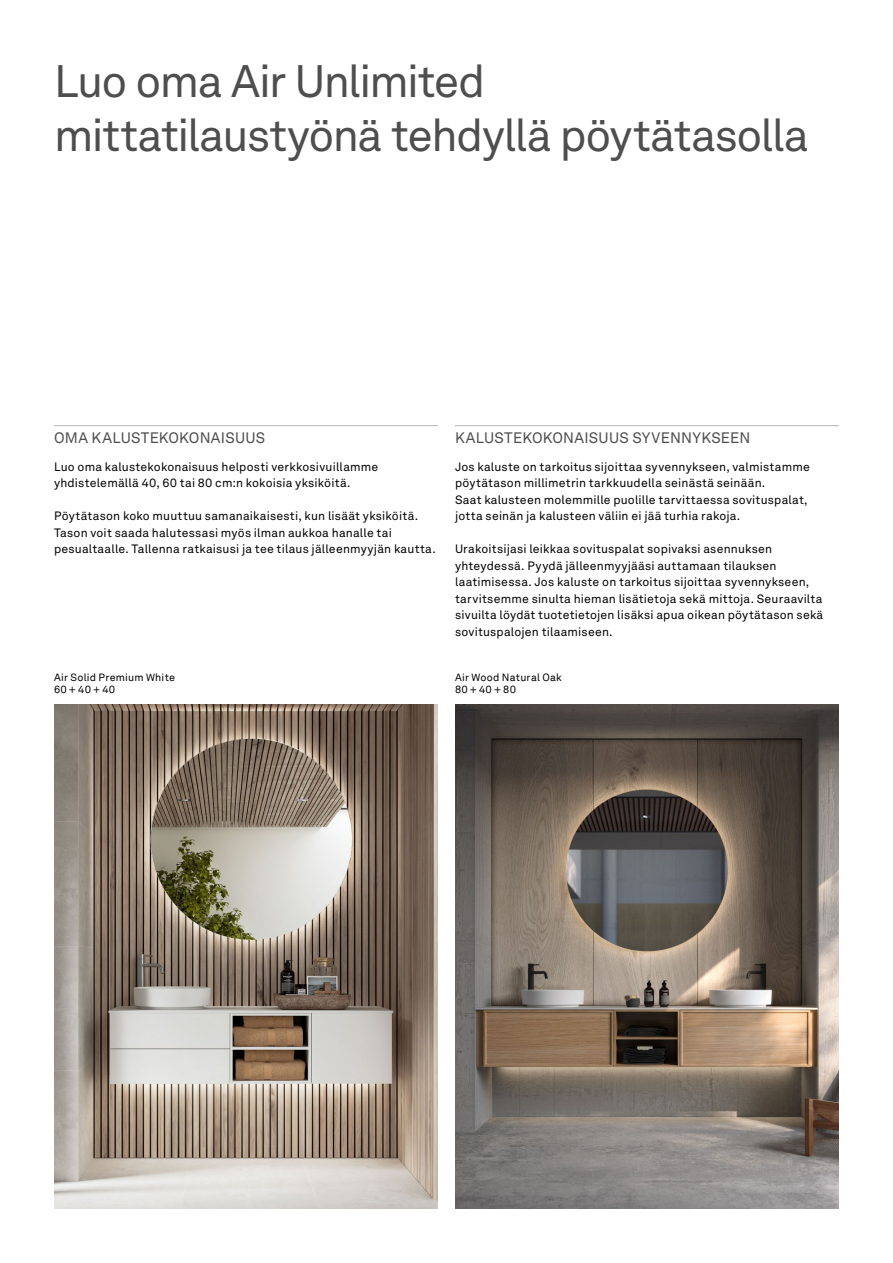
<style>
.page{position:relative;width:893px;height:1263px;background:#fff}
.page>*{position:absolute;margin:0;border:0;box-sizing:border-box;transform-origin:0 0}
.t1{font:45px/54px "Akkurat LL";letter-spacing:-.035em;color:#4e4e4e}
.t2{font:15px "Akkurat LL";letter-spacing:.015em;color:#4e4e4e}
.t3{font:12px/16.5px "Akkurat LL";letter-spacing:.015em;color:#000}
.t4{font:10.5px/12.6px "Akkurat LLTT";letter-spacing:.02em;color:#000}
</style>
<div class="page">
<img style="left:54px;top:704px;width:384px;height:504px">
<img style="left:455px;top:704px;width:384px;height:505px">
<hr style="left:54px;top:425px;width:384px;height:1px;background:#b6b6b5">
<hr style="left:455px;top:425px;width:384px;height:1px;background:#b6b6b5">
<h1 class="t1" style="left:54px;top:52px;width:756px">Luo oma Air Unlimited mittatilaustyönä tehdyllä pöytätasolla</h1>
<p class="t2" style="left:54px;top:427px;width:213px">OMA KALUSTEKOKONAISUUS</p>
<p class="t3" style="left:54px;top:458px;width:326px">Luo oma kalustekokonaisuus helposti verkkosivuillamme yhdistelemällä 40, 60 tai 80 cm:n kokoisia yksiköitä.</p>
<p class="t3" style="left:54px;top:507px;width:383px">Pöytätason koko muuttuu samanaikaisesti, kun lisäät yksiköitä.<br>Tason voit saada halutessasi myös ilman aukkoa hanalle tai pesualtaalle. Tallenna ratkaisusi ja tee tilaus jälleenmyyjän kautta.</p>
<p class="t2" style="left:455px;top:427px;width:297px">KALUSTEKOKONAISUUS SYVENNYKSEEN</p>
<p class="t3" style="left:455px;top:458px;width:356px">Jos kaluste on tarkoitus sijoittaa syvennykseen, valmistamme pöytätason millimetrin tarkkuudella seinästä seinään.<br>Saat kalusteen molemmille puolille tarvittaessa sovituspalat, jotta seinän ja kalusteen väliin ei jää turhia rakoja.</p>
<p class="t3" style="left:455px;top:540px;width:370px">Urakoitsijasi leikkaa sovituspalat sopivaksi asennuksen yhteydessä. Pyydä jälleenmyyjääsi auttamaan tilauksen laatimisessa. Jos kaluste on tarkoitus sijoittaa syvennykseen, tarvitsemme sinulta hieman lisätietoja sekä mittoja. Seuraavilta sivuilta löydät tuotetietojen lisäksi apua oikean pöytätason sekä sovituspalojen tilaamiseen.</p>
<p class="t4" style="left:54px;top:670px;width:123px">Air Solid Premium White<br>60 + 40 + 40</p>
<p class="t4" style="left:455px;top:670px;width:108px">Air Wood Natural Oak<br>80 + 40 + 80</p>
</div>
